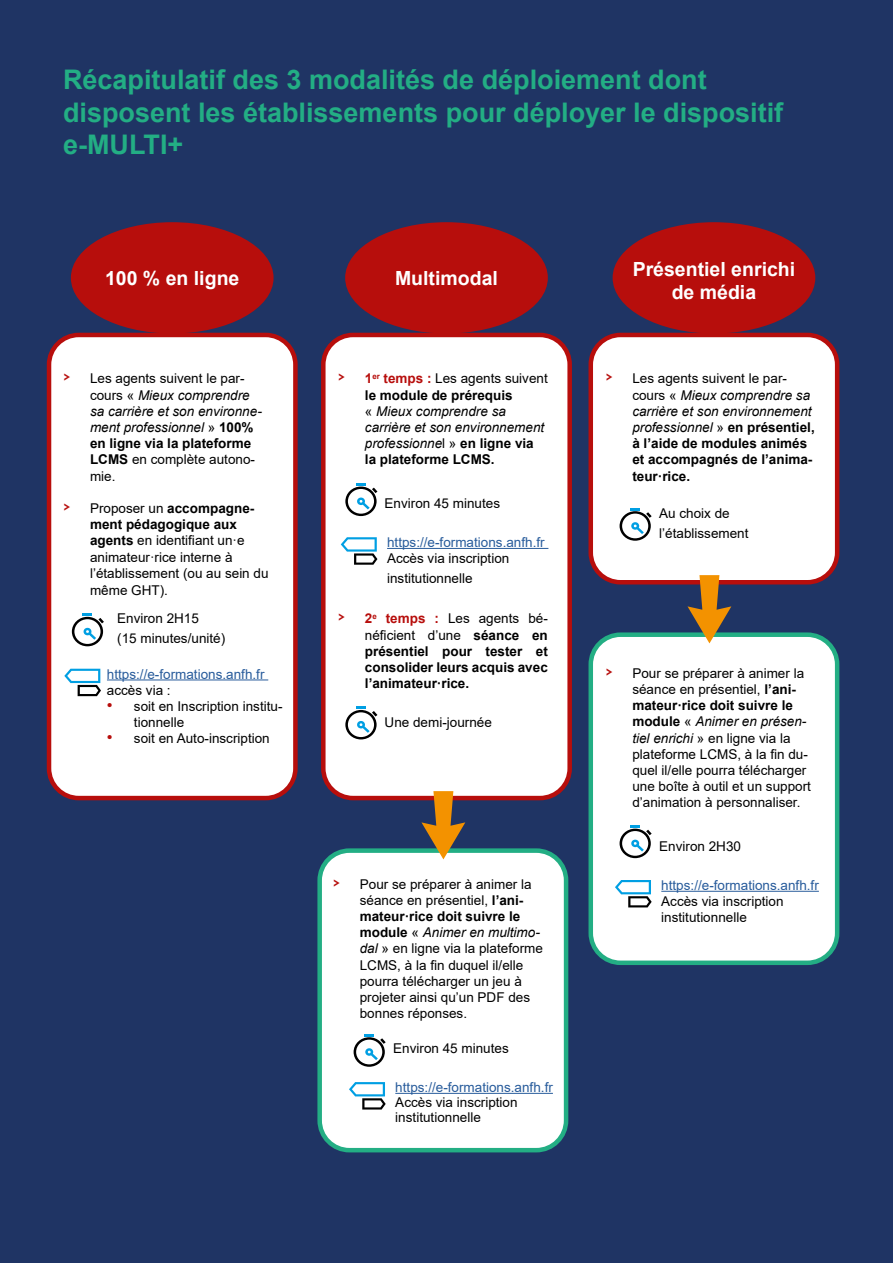
<style>
.page{position:relative;width:893px;height:1263px;background:#1f3464}
.page>*{position:absolute;margin:0;border:0;box-sizing:border-box;transform-origin:0 0}
.t1{font:700 27px/32.4px "Arial";color:#23ae84}
.t2{font:700 19.5px/23.4px "Arial";color:#fff;text-align:center}
.t3{font:13.5px/16.2px "Arial";color:#000}
.t4{font:italic 13.5px/16.2px "Arial";color:#000}
.t5{font:700 13.5px/16.2px "Arial";color:#000;text-align:justify}
.t6{font:13.5px "Arial";color:#275b9b}
.s1{font-family:"Tiempos Text";font-weight:700;font-style:normal;font-size:16.5px;color:#b70e0c}
.s2{font-style:normal}
.s3{font-weight:700;font-style:normal}
.s4{font-family:"Tiempos Text";font-weight:700;font-size:16.5px;color:#b70e0c}
.s5{font-weight:700}
.s6{font-size:16.5px;color:#b70e0c}
.s7{font-weight:700;font-style:normal;color:#b70e0c}
.s8{font-family:"Tiempos Text";font-size:16.5px;color:#b70e0c}
.s9{color:#b70e0c}
.s10{font-weight:400}
.s11{font-style:italic}
.s12{font-weight:400;font-style:italic}
</style>
<div class="page">
<div style="left:71px;top:222px;width:203px;height:111px;background:#b70e0c;border-radius:50%"></div>
<div style="left:345px;top:222px;width:203px;height:111px;background:#b70e0c;border-radius:50%"></div>
<div style="left:613px;top:222px;width:202px;height:111px;background:#b70e0c;border-radius:50%"></div>
<div style="left:49px;top:335px;width:246px;height:463px;background:#fff;border-radius:30px"></div>
<div style="left:47px;top:333px;width:251px;height:467px;border:4px solid #b70e0c;border-radius:30px"></div>
<div style="left:323px;top:335px;width:247px;height:463px;background:#fff;border-radius:30px"></div>
<div style="left:321px;top:333px;width:251px;height:467px;border:4px solid #b70e0c;border-radius:30px"></div>
<div style="left:591px;top:335px;width:246px;height:247px;background:#fff;border-radius:30px"></div>
<div style="left:588px;top:333px;width:251px;height:251px;border:4px solid #b70e0c;border-radius:30px"></div>
<div style="left:591px;top:635px;width:246px;height:328px;background:#fff;border-radius:30px"></div>
<div style="left:588px;top:632px;width:251px;height:333px;border:4px solid #23ae84;border-radius:30px"></div>
<div style="left:320px;top:851px;width:246px;height:299px;background:#fff;border-radius:30px"></div>
<div style="left:317px;top:848px;width:251px;height:304px;border:4px solid #23ae84;border-radius:30px"></div>
<hr style="left:107px;top:679px;width:161px;height:1px;background:#275b9b">
<hr style="left:387px;top:548px;width:161px;height:1px;background:#275b9b">
<hr style="left:661px;top:891px;width:158px;height:1px;background:#275b9b">
<hr style="left:395px;top:1093px;width:158px;height:1px;background:#275b9b">
<svg style="left:421px;top:791px;width:44px;height:68px"></svg>
<svg style="left:687px;top:575px;width:44px;height:68px"></svg>
<svg style="left:72px;top:614px;width:32px;height:32px"></svg>
<svg style="left:345px;top:707px;width:32px;height:32px"></svg>
<svg style="left:345px;top:483px;width:32px;height:33px"></svg>
<svg style="left:620px;top:508px;width:32px;height:33px"></svg>
<svg style="left:620px;top:825px;width:32px;height:33px"></svg>
<svg style="left:354px;top:1034px;width:32px;height:33px"></svg>
<svg style="left:64px;top:669px;width:37px;height:27px"></svg>
<svg style="left:341px;top:537px;width:36px;height:28px"></svg>
<svg style="left:615px;top:880px;width:37px;height:27px"></svg>
<svg style="left:349px;top:1082px;width:37px;height:27px"></svg>
<h1 class="t1" style="left:63px;top:64px;width:722px">Récapitulatif des 3 modalités de déploiement dont disposent les établissements pour déployer le dispositif e-MULTI+</h1>
<h2 class="t2" style="left:105px;top:266px;width:136px">100 % en ligne</h2>
<h2 class="t2" style="left:395px;top:266px;width:104px">Multimodal</h2>
<h2 class="t2" style="left:633px;top:258px;width:164px">Présentiel enrichi de média</h2>
<p class="t4" style="left:90px;top:371px;width:173px;text-indent:-27px"><span class="s1">&gt;</span> <span class="s2">Les agents suivent le par&shy;cours «</span> Mieux comprendre sa carrière et son environne&shy;ment professionnel <span class="s2">»</span> <span class="s3">100% en ligne via la plateforme<br>LCMS</span> <span class="s2">en complète autono&shy;mie.</span></p>
<p class="t3" style="left:90px;top:500px;width:180px;text-indent:-27px"><span class="s4">&gt;</span> Proposer un <span class="s5">accompagne&shy;ment pédagogique aux agents</span> en identifiant un·e animateur·rice interne à l’établissement (ou au sein du même GHT).</p>
<p class="t3" style="left:117px;top:609px;width:110px;line-height:19.8px">Environ 2H15<br>(15 minutes/unité)</p>
<p class="t6" style="left:107px;top:664px;width:159px">https://e-formations.anfh.fr</p>
<p class="t3" style="left:107px;top:682px;width:65px">accès via :</p>
<p class="t3" style="left:134px;top:698px;width:150px;text-indent:-27px"><span class="s6">•</span> soit en Inscription institu&shy;tionnelle</p>
<p class="t3" style="left:107px;top:730px;width:164px"><span class="s6">•</span> soit en Auto-inscription</p>
<p class="t4" style="left:365px;top:371px;width:184px;text-indent:-27px"><span class="s1">&gt;</span> <span class="s7">1</span><sup>er</sup> <span class="s7">temps :</span> <span class="s2">Les agents suivent </span><span class="s3">le module de prérequis<br></span><span class="s2">«</span> Mieux comprendre sa carrière et son environnement professionne<span class="s2">l »</span> <span class="s3">en ligne via la plateforme LCMS.</span></p>
<p class="t3" style="left:385px;top:495px;width:117px">Environ 45 minutes</p>
<p class="t6" style="left:387px;top:533px;width:159px">https://e-formations.anfh.fr</p>
<p class="t3" style="left:387px;top:548px;width:124px;line-height:19.8px">Accès via inscription institutionnelle</p>
<p class="t5" style="left:365px;top:611px;width:184px;text-indent:-27px"><span class="s8">&gt;</span> <span class="s9">2</span><sup>e</sup> <span class="s9">temps :</span> <span class="s10">Les agents bé&shy;néficient d’une</span> séance en présentiel pour tester et consolider leurs acquis avec l’animateur·rice.</p>
<p class="t3" style="left:385px;top:714px;width:109px">Une demi-journée</p>
<p class="t3" style="left:360px;top:876px;width:185px;text-indent:-27px"><span class="s4">&gt;</span> Pour se préparer à animer la séance en présentiel, <span class="s5">l’ani&shy;mateur·rice doit suivre le module</span> « <span class="s11">Animer en multimo&shy;dal</span> » en ligne via la plateforme<br>LCMS, à la fin duquel il/elle pourra télécharger un jeu à projeter ainsi qu’un PDF des bonnes réponses.</p>
<p class="t3" style="left:393px;top:1040px;width:117px">Environ 45 minutes</p>
<p class="t6" style="left:395px;top:1078px;width:159px">https://e-formations.anfh.fr</p>
<p class="t3" style="left:395px;top:1094px;width:124px;line-height:15px">Accès via inscription institutionnelle</p>
<p class="t5" style="left:632px;top:371px;width:184px;text-align:left;text-indent:-27px"><span class="s8">&gt;</span> <span class="s10">Les agents suivent le par&shy;cours «</span> <span class="s12">Mieux comprendre sa carrière et son environnement professionnel</span> <span class="s10">»</span> en présentiel, à l’aide de modules animés et accompagnés de l’anima&shy;teur·rice.</p>
<p class="t3" style="left:659px;top:503px;width:91px;line-height:19.8px">Au choix de l’établissement</p>
<p class="t3" style="left:632px;top:665px;width:180px;text-indent:-27px"><span class="s4">&gt;</span> Pour se préparer à animer la séance en présentiel, <span class="s5">l’ani&shy;mateur·rice doit suivre le module</span> « <span class="s11">Animer en présen&shy;tiel enrichi</span> » en ligne via la plateforme LCMS, à la fin du&shy;quel il/elle pourra télécharger une boîte à outil et un support d’animation à personnaliser.</p>
<p class="t3" style="left:659px;top:838px;width:83px">Environ 2H30</p>
<p class="t6" style="left:661px;top:876px;width:159px">https://e-formations.anfh.fr</p>
<p class="t3" style="left:661px;top:893px;width:124px">Accès via inscription institutionnelle</p>
</div>
